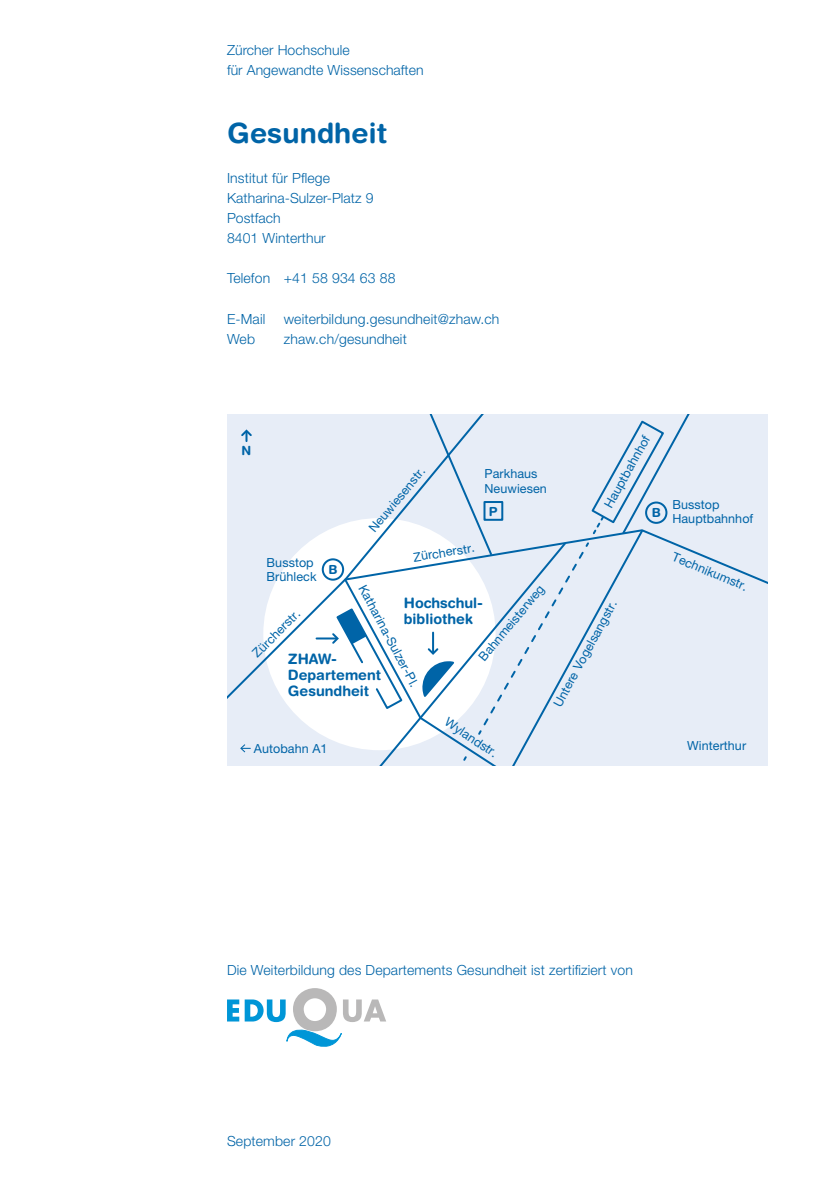
<style>
.page{position:relative;width:840px;height:1191px;background:#fff}
.page>*{position:absolute;margin:0;border:0;box-sizing:border-box;transform-origin:0 0}
.t1{font:700 28px "Helvetica Rounded LT Std";letter-spacing:.005em;color:#0064a7}
.t2{font:700 14.4px/16.2px "Helvetica Rounded LT Std";color:#0064a7}
.t3{font:300 14px/20px "Helvetica Neue LT Std";letter-spacing:.01em;color:#0064a7}
.t4{font:12.6px/14px "Helvetica Neue LT Std";letter-spacing:.005em;color:#0064a7}
.t5{font:700 12.6px "Helvetica Rounded LT Std";color:#0064a7}
</style>
<div class="page">
<svg style="left:227px;top:988px;width:159px;height:58px"></svg>
<div style="left:227px;top:414px;width:540px;height:351px;background:#e7edf7"></div>
<svg style="left:227px;top:529px;width:540px;height:186px"></svg>
<div style="left:321px;top:558px;width:23px;height:22px;border:2px solid #0064a7;border-radius:50%"></div>
<svg style="left:240px;top:744px;width:10px;height:8px"></svg>
<svg style="left:241px;top:429px;width:11px;height:12px"></svg>
<hr style="left:316px;top:637px;width:20px;height:2px;background:#0064a7">
<svg style="left:330px;top:414px;width:372px;height:351px"></svg>
<p class="t3" style="left:227px;top:40px;width:198px">Zürcher Hochschule<br>für Angewandte Wissenschaften</p>
<h1 class="t1" style="left:227px;top:116px;width:161px">Gesundheit</h1>
<p class="t3" style="left:227px;top:168px;width:148px">Institut für Pflege<br>Katharina-Sulzer-Platz 9<br>Postfach<br>8401 Winterthur</p>
<p class="t3" style="left:227px;top:268px;width:170px">Telefon +41 58 934 63 88</p>
<p class="t3" style="left:227px;top:308px;width:40px">E-Mail</p>
<p class="t3" style="left:283px;top:308px;width:217px">weiterbildung.gesundheit@zhaw.ch</p>
<p class="t3" style="left:227px;top:328px;width:30px">Web</p>
<p class="t3" style="left:283px;top:328px;width:124px">zhaw.ch/gesundheit</p>
<p class="t5" style="left:241px;top:442px;width:11px">N</p>
<p class="t4" style="left:266px;top:555px;width:51px">Busstop<br>Brühleck</p>
<p class="t5" style="left:328px;top:562px;width:11px">B</p>
<p class="t4" style="left:365px;top:525px;width:82px;rotate:-50deg">Neuwiesenstr.</p>
<p class="t4" style="left:412px;top:550px;width:63px;rotate:-9deg">Zürcherstr.</p>
<p class="t4" style="left:601px;top:503px;width:82px;rotate:-61deg">Hauptbahnhof</p>
<p class="t4" style="left:484px;top:467px;width:64px">Parkhaus<br>Neuwiesen</p>
<p class="t5" style="left:488px;top:503px;width:10px">P</p>
<p class="t5" style="left:651px;top:505px;width:11px">B</p>
<p class="t4" style="left:368px;top:582px;width:115px;rotate:62deg">Katharina-Sulzer-Pl.</p>
<p class="t4" style="left:475px;top:654px;width:96px;rotate:-50deg">Bahnmeisterweg</p>
<p class="t2" style="left:403px;top:594px;width:81px">Hochschul&shy;bibliothek</p>
<p class="t4" style="left:550px;top:703px;width:120px;rotate:-62deg">Untere Vogelsangstr.</p>
<p class="t4" style="left:249px;top:650px;width:63px;rotate:-45deg">Zürcherstr.</p>
<p class="t2" style="left:288px;top:650px;width:95px">ZHAW-<br>Departement<br>Gesundheit</p>
<p class="t4" style="left:254px;top:741px;width:75px">Autobahn A1</p>
<p class="t4" style="left:450px;top:714px;width:62px;rotate:34deg">Wylandstr.</p>
<p class="t4" style="left:672px;top:497px;width:82px">Busstop<br>Hauptbahnhof</p>
<p class="t4" style="left:675px;top:549px;width:82px;rotate:23deg">Technikumstr.</p>
<p class="t4" style="left:686px;top:738px;width:60px">Winterthur</p>
<p class="t3" style="left:227px;top:959px;width:407px">Die Weiterbildung des Departements Gesundheit ist zertifiziert von</p>
<p class="t3" style="left:227px;top:1130px;width:105px">September 2020</p>
</div>
